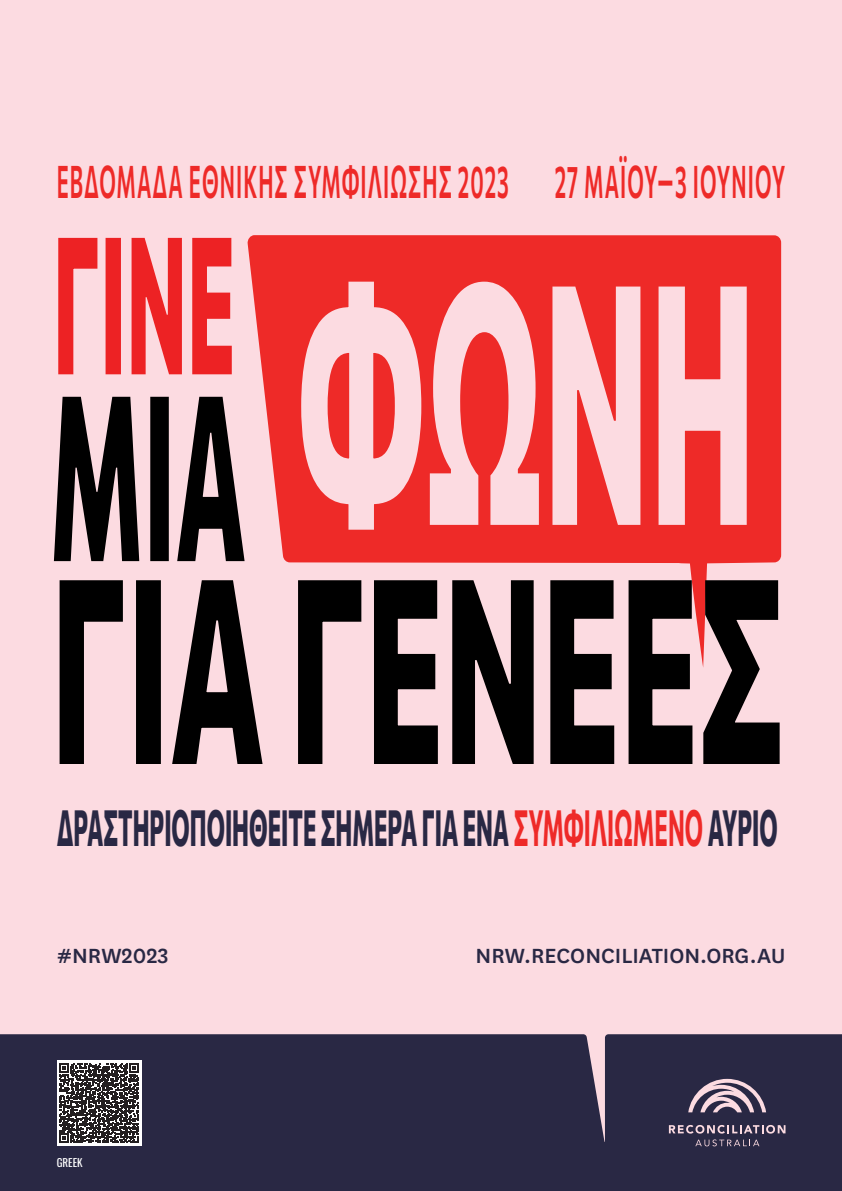
<style>
.page{position:relative;width:842px;height:1191px;background:#fcdbe1}
.page>*{position:absolute;margin:0;border:0;box-sizing:border-box;transform-origin:0 0}
.t1{font:100 334.2px "Commissioner";color:#fcdbe1;scale:.42 1}
.t2{font:100 257.7px "Commissioner";color:#000;scale:.51 1}
.t3{font:100 230.4px "Commissioner";color:#000;scale:.42 1}
.t4{font:100 191.3px "Commissioner";color:#ed2224;scale:.42 1}
.t5{font:100 50px "Commissioner";color:#292844;scale:.45 1}
.t6{font:100 45px "Commissioner";letter-spacing:.055em;color:#ee2a28;scale:.45 1}
.t7{font:500 24px "National";color:#292844}
.t8{font:11px "Oswald";color:#fff}
.s1{color:#ee2a28}
</style>
<div class="page">
<div style="left:0;top:1034px;width:842px;height:157px;background:#292844"></div>
<svg style="left:669px;top:1125px;width:116px;height:8px"></svg>
<svg style="left:695px;top:1139px;width:64px;height:7px"></svg>
<svg style="left:688px;top:1078px;width:78px;height:34px"></svg>
<svg style="left:247px;top:235px;width:534px;height:432px;fill:#ee2a28"></svg>
<svg style="left:57px;top:1060px;width:84px;height:86px"></svg>
<svg style="left:60px;top:1063px;width:78px;height:79px;background:#5a5758"></svg>
<p class="t6" style="left:57px;top:147px;width:1006px">ΕΒΔΟΜΑΔΑ ΕΘΝΙΚΗΣ ΣΥΜΦΙΛΙΩΣΗΣ 2023</p>
<p class="t6" style="left:555px;top:147px;width:513px">27 ΜΑΪΟΥ—3 IOYNIOY</p>
<p class="t4" style="left:53px;top:156px;width:436px">ΓΙΝΕ</p>
<p class="t3" style="left:49px;top:298px;width:470px">ΜΙΑ</p>
<p class="t2" style="left:51px;top:470px;width:1440px">ΓΙΑ ΓΕΝΕΕΣ</p>
<p class="t1" style="left:297px;top:143px;width:1093px">ΦΩΝΗ</p>
<p class="t5" style="left:57px;top:789px;width:1604px">ΔΡΑΣΤΗΡΙΟΠΟΙΗΘΕΙΤΕ ΣΗΜΕΡΑ ΓΙΑ ΕΝΑ <span class="s1">ΣΥΜΦΙΛΙΩΜΕΝΟ</span> ΑΥΡΙΟ</p>
<p class="t7" style="left:57px;top:939px;width:113px">#NRW2023</p>
<p class="t7" style="left:476px;top:939px;width:311px">NRW.RECONCILIATION.ORG.AU</p>
<p class="t8" style="left:57px;top:1153px;width:27px">GREEK</p>
</div>
